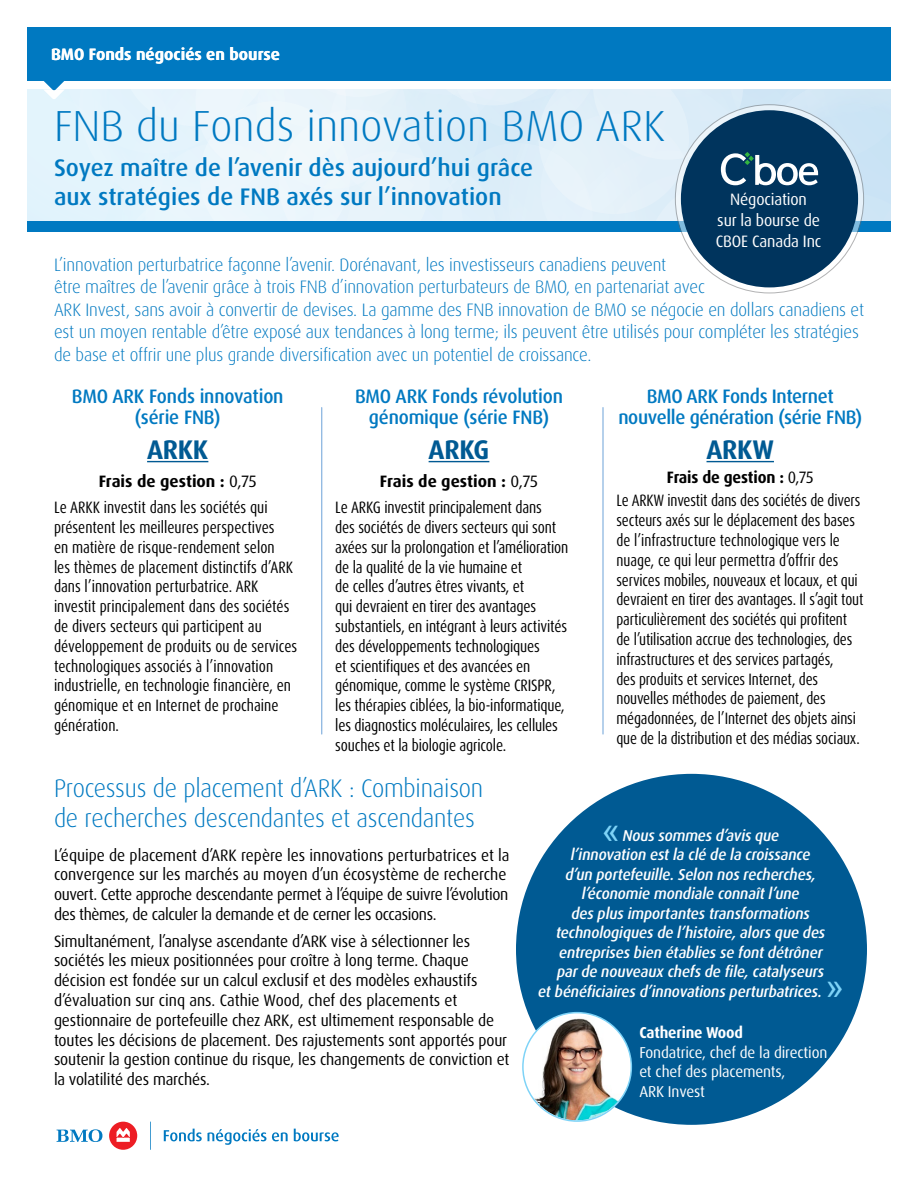
<style>
.page{position:relative;width:918px;height:1188px;background:#fff}
.page>*{position:absolute;margin:0;border:0;box-sizing:border-box;transform-origin:0 0}
.H1_-_Document_Title{font:300 43.5px "Dax Pro";color:#0079c1}
.t1{font:39px "Heebo";color:#7ed3f7;scale:.95 1}
.H2_-_Box_Heading_w{font:700 27px "Dax Pro";letter-spacing:-.01em;color:#005a93;scale:.95 1}
.H2_-_Box_Heading{font:700 27px "Dax Pro";color:#005a93;scale:.95 1}
.H2_-_Heading{font:300 25.5px/30.6px "Dax Pro";letter-spacing:-.01em;color:#0079c1;scale:.95 1}
.H1_-_Document_Title-2{font:500 24px/28.8px "Dax Pro";color:#0079c1}
.H2_-_Box_Heading_w-2{font:500 19.5px/21.8px "Dax Pro";letter-spacing:-.01em;color:#0079c1;text-align:center;scale:.95 1}
.H2_-_Box_Heading-2{font:500 19.5px/21.8px "Dax Pro";letter-spacing:-.02em;color:#0079c1;text-align:center;scale:.95 1}
.Intro_Paragraph__P{font:300 18px/22.5px "Dax Pro";letter-spacing:-.01em;color:#0079c1;scale:.95 1}
.Cond_Reg_w__border{font:condensed 16.5px/19.8px "Dax Pro";letter-spacing:-.01em;color:#000;scale:.95 1}
.t2{font:16.5px/19.8px "Dax Pro";letter-spacing:-.01em;color:#000;scale:.93 1}
.Cond_Reg_w__border-2{font:condensed 16.5px/19.8px "Dax Pro";letter-spacing:-.01em;color:#000;scale:.93 1}
.Management_Fee_w__bo{font:700 16.5px "Dax Pro";letter-spacing:-.005em;color:#000}
.t3{font:16.5px/21px "Dax Pro";letter-spacing:-.01em;color:#fff;text-align:center;scale:.95 1}
.t4{font:700 16.5px "Dax Pro";color:#fff}
.Management_Fee_w__bo-2{font:700 16.5px "Dax Pro";letter-spacing:-.005em;color:#000;scale:.95 1}
.t5{font:italic 500 15.75px "Dax Pro";letter-spacing:-.01em;color:#fff;scale:.95 1}
.t6{font:15.75px/19.5px "Dax Pro";letter-spacing:-.01em;color:#fff;scale:.95 1}
.t7{font:700 15.75px "Dax Pro";letter-spacing:-.01em;color:#fff;scale:.95 1}
.s1{font-weight:400}
</style>
<div class="page">
<div style="left:27px;top:27px;width:864px;height:54px;background:#0079c1"></div>
<div style="left:27px;top:221px;width:864px;height:11px;background:#0079c1"></div>
<div style="left:109px;top:1122px;width:28px;height:28px;background:#ed1d24;border-radius:50%"></div>
<svg style="left:117px;top:1128px;width:13px;height:14px"></svg>
<svg style="left:150px;top:1122px;width:1px;height:28px"></svg>
<svg style="left:57px;top:1129px;width:45px;height:13px"></svg>
<svg style="left:164px;top:1129px;width:38px;height:12px"></svg>
<svg style="left:208px;top:1129px;width:58px;height:16px"></svg>
<svg style="left:272px;top:1132px;width:16px;height:9px"></svg>
<svg style="left:294px;top:1129px;width:45px;height:12px"></svg>
<svg style="left:675px;top:105px;width:189px;height:188px"></svg>
<div style="left:681px;top:110px;width:177px;height:177px;background:#00345d;border-radius:50%"></div>
<svg style="left:27px;top:81px;width:864px;height:144px"></svg>
<hr style="left:321px;top:408px;width:1px;height:326px;background:#7cacdc">
<hr style="left:147px;top:461px;width:61px;height:1px;background:#005a93">
<hr style="left:602px;top:408px;width:2px;height:326px;background:#7cacdc">
<hr style="left:429px;top:461px;width:60px;height:1px;background:#005a93">
<hr style="left:707px;top:461px;width:67px;height:1px;background:#005a93">
<div style="left:516px;top:774px;width:351px;height:351px;background:#005a93;border-radius:50%"></div>
<img style="left:525px;top:1016px;width:106px;height:104px">
<div style="left:522px;top:1012px;width:110px;height:110px;border:2px solid #7ed3f7;border-radius:50%"></div>
<p class="t4" style="left:51px;top:44px;width:231px">BMO Fonds négociés en bourse</p>
<h1 class="H1_-_Document_Title" style="left:54px;top:97px;width:613px">FNB du Fonds innovation BMO ARK</h1>
<h1 class="H1_-_Document_Title-2" style="left:54px;top:154px;width:481px">Soyez maître de l’avenir dès aujourd’hui grâce aux stratégies de FNB axés sur l’innovation</h1>
<p class="t3" style="left:716px;top:189px;width:113px">Négociation<br>sur la bourse de<br>CBOE Canada Inc</p>
<p class="Intro_Paragraph__P" style="left:54px;top:253px;width:854px">L’innovation perturbatrice façonne l’avenir. Dorénavant, les investisseurs canadiens peuvent<br>être maîtres de l’avenir grâce à trois FNB d’innovation perturbateurs de BMO, en partenariat avec<br>ARK Invest, sans avoir à convertir de devises. La gamme des FNB innovation de BMO se négocie en dollars canadiens et est un moyen rentable d’être exposé aux tendances à long terme; ils peuvent être utilisés pour compléter les stratégies de base et offrir une plus grande diversification avec un potentiel de croissance.</p>
<h2 class="H2_-_Box_Heading_w-2" style="left:72px;top:385px;width:224px">BMO ARK Fonds innovation (série FNB)</h2>
<h2 class="H2_-_Box_Heading_w" style="left:147px;top:432px;width:66px">ARKK</h2>
<p class="Management_Fee_w__bo" style="left:99px;top:470px;width:160px">Frais de gestion : <span class="s1">0,75</span></p>
<p class="Cond_Reg_w__border" style="left:54px;top:498px;width:258px">Le ARKK investit dans les sociétés qui présentent les meilleures perspectives<br>en matière de risque-rendement selon<br>les thèmes de placement distinctifs d’ARK dans l’innovation perturbatrice. ARK investit principalement dans des sociétés de divers secteurs qui participent au développement de produits ou de services technologiques associés à l’innovation industrielle, en technologie financière, en génomique et en Internet de prochaine génération.</p>
<h2 class="H2_-_Box_Heading_w-2" style="left:355px;top:385px;width:220px">BMO ARK Fonds révolution génomique (série FNB)</h2>
<h2 class="H2_-_Box_Heading_w" style="left:429px;top:432px;width:65px">ARKG</h2>
<p class="Management_Fee_w__bo" style="left:380px;top:470px;width:160px">Frais de gestion : <span class="s1">0,75</span></p>
<p class="Cond_Reg_w__border" style="left:335px;top:498px;width:247px">Le ARKG investit principalement dans<br>des sociétés de divers secteurs qui sont axées sur la prolongation et l’amélioration de la qualité de la vie humaine et<br>de celles d’autres êtres vivants, et<br>qui devraient en tirer des avantages substantiels, en intégrant à leurs activités des développements technologiques<br>et scientifiques et des avancées en génomique, comme le système CRISPR, les thérapies ciblées, la bio-informatique, les diagnostics moléculaires, les cellules souches et la biologie agricole.</p>
<h2 class="H2_-_Box_Heading-2" style="left:618px;top:385px;width:258px">BMO ARK Fonds Internet nouvelle génération (série FNB)</h2>
<h2 class="H2_-_Box_Heading" style="left:707px;top:432px;width:73px">ARKW</h2>
<p class="Management_Fee_w__bo-2" style="left:667px;top:467px;width:156px">Frais de gestion : <span class="s1">0,75</span></p>
<p class="Cond_Reg_w__border-2" style="left:616px;top:491px;width:267px">Le ARKW investit dans des sociétés de divers secteurs axés sur le déplacement des bases de l’infrastructure technologique vers le nuage, ce qui leur permettra d’offrir des services mobiles, nouveaux et locaux, et qui devraient en tirer des avantages. Il s’agit tout particulièrement des sociétés qui profitent de l’utilisation accrue des technologies, des infrastructures et des services partagés,<br>des produits et services Internet, des nouvelles méthodes de paiement, des mégadonnées, de l’Internet des objets ainsi que de la distribution et des médias sociaux.</p>
<h2 class="H2_-_Heading" style="left:54px;top:773px;width:453px">Processus de placement d’ARK : Combinaison de recherches descendantes et ascendantes</h2>
<p class="t2" style="left:54px;top:845px;width:491px">L’équipe de placement d’ARK repère les innovations perturbatrices et la convergence sur les marchés au moyen d’un écosystème de recherche ouvert. Cette approche descendante permet à l’équipe de suivre l’évolution des thèmes, de calculer la demande et de cerner les occasions.</p>
<p class="t2" style="left:54px;top:931px;width:491px">Simultanément, l’analyse ascendante d’ARK vise à sélectionner les sociétés les mieux positionnées pour croître à long terme. Chaque décision est fondée sur un calcul exclusif et des modèles exhaustifs d’évaluation sur cinq ans. Cathie Wood, chef des placements et gestionnaire de portefeuille chez ARK, est ultimement responsable de toutes les décisions de placement. Des rajustements sont apportés pour soutenir la gestion continue du risque, les changements de conviction et la volatilité des marchés.</p>
<p class="t1" style="left:602px;top:803px;width:20px">«</p>
<p class="t5" style="left:623px;top:825px;width:166px">Nous sommes d’avis que</p>
<p class="t5" style="left:571px;top:845px;width:254px">l’innovation est la clé de la croissance</p>
<p class="t5" style="left:565px;top:864px;width:265px">d’un portefeuille. Selon nos recherches,</p>
<p class="t5" style="left:582px;top:884px;width:231px">l’économie mondiale connaît l’une</p>
<p class="t5" style="left:571px;top:903px;width:253px">des plus importantes transformations</p>
<p class="t5" style="left:556px;top:923px;width:285px">technologiques de l’histoire, alors que des</p>
<p class="t5" style="left:559px;top:942px;width:279px">entreprises bien établies se font détrôner</p>
<p class="t5" style="left:557px;top:962px;width:283px">par de nouveaux chefs de file, catalyseurs</p>
<p class="t5" style="left:538px;top:981px;width:300px">et bénéficiaires d’innovations perturbatrices.</p>
<p class="t1" style="left:826px;top:959px;width:20px">»</p>
<p class="t7" style="left:639px;top:1023px;width:111px">Catherine Wood</p>
<p class="t6" style="left:639px;top:1043px;width:200px">Fondatrice, chef de la direction et chef des placements,<br>ARK Invest</p>
</div>
